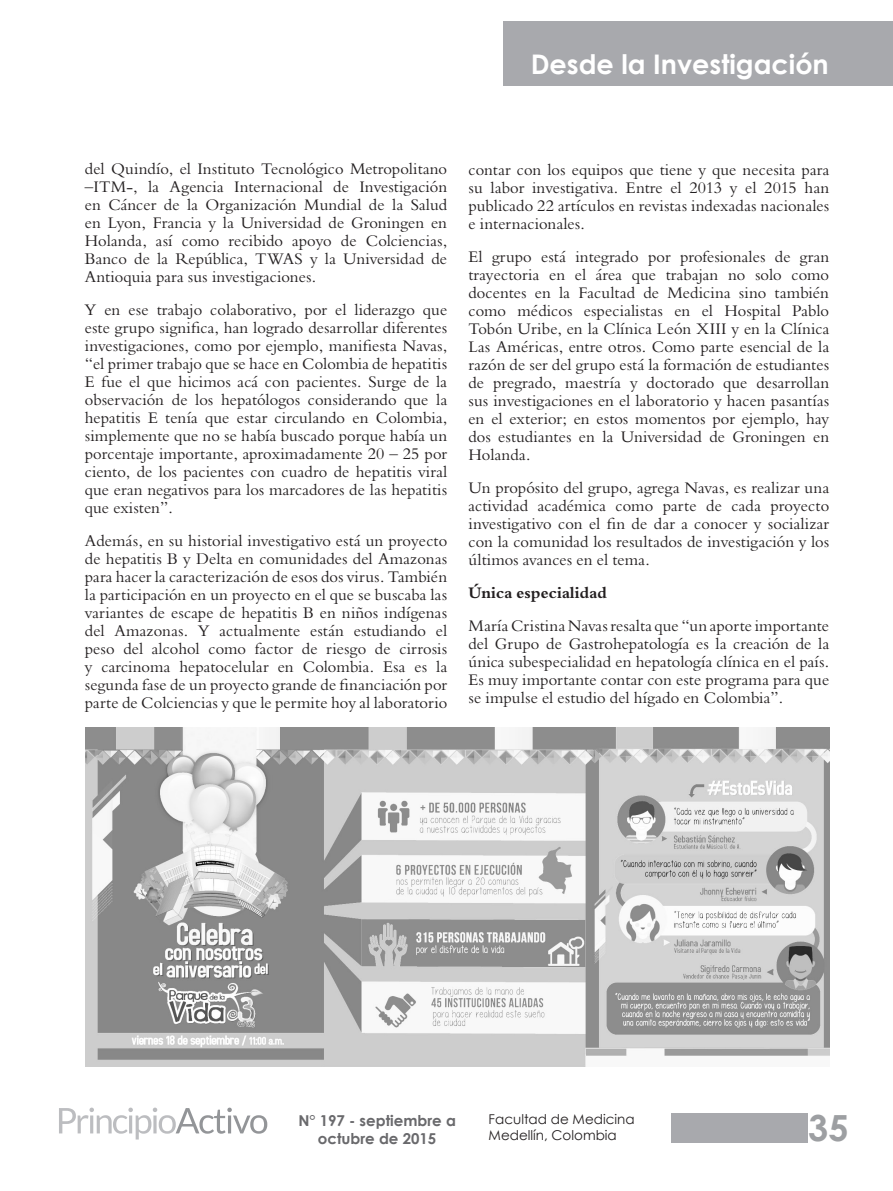
<style>
.page{position:relative;width:893px;height:1191px;background:#fff}
.page>*{position:absolute;margin:0;border:0;box-sizing:border-box;transform-origin:0 0}
.t1{font:700 36px "Century Gothic";color:#9d9fa2}
.t2{font:700 27px "Century Gothic";color:#fff}
.t3{font:15.75px/18px "Bergamo Std";letter-spacing:.01em;color:#231f20;text-align:justify}
.t4{font:700 15.75px "Bergamo Std";letter-spacing:.01em;color:#231f20}
.t5{font:700 15px/18px "Century Gothic";color:#69696c;text-align:center}
.t6{font:13.5px/16.2px "Century Gothic";color:#231f20}
</style>
<div class="page">
<svg style="left:59px;top:1107px;width:208px;height:32px"></svg>
<div style="left:671px;top:1113px;width:137px;height:30px;background:#a8a9ad"></div>
<div style="left:504px;top:21px;width:389px;height:65px;background:#a8a9ad"></div>
<img style="left:85px;top:727px;width:745px;height:339px">
<h2 class="t2" style="left:531px;top:44px;width:300px">Desde la Investigación</h2>
<p class="t3" style="left:85px;top:159px;width:364px">del Quindío, el Instituto Tecnológico Metropolitano –ITM-, la Agencia Internacional de Investigación en Cáncer de la Organización Mundial de la Salud en Lyon, Francia y la Universidad de Groningen en Holanda, así como recibido apoyo de Colciencias, Banco de la República, TWAS y la Universidad de Antioquia para sus investigaciones.</p>
<p class="t3" style="left:85px;top:300px;width:364px">Y en ese trabajo colaborativo, por el liderazgo que este grupo significa, han logrado desarrollar diferentes investigaciones, como por ejemplo, manifiesta Navas, “el primer trabajo que se hace en Colombia de hepatitis E fue el que hicimos acá con pacientes. Surge de la observación de los hepatólogos considerando que la hepatitis E tenía que estar circulando en Colombia, simplemente que no se había buscado porque había un porcentaje importante, aproximadamente 20 – 25 por ciento, de los pacientes con cuadro de hepatitis viral que eran negativos para los marcadores de las hepatitis que existen”.</p>
<p class="t3" style="left:85px;top:531px;width:364px">Además, en su historial investigativo está un proyecto de hepatitis B y Delta en comunidades del Amazonas para hacer la caracterización de esos dos virus. También la participación en un proyecto en el que se buscaba las variantes de escape de hepatitis B en niños indígenas del Amazonas. Y actualmente están estudiando el peso del alcohol como factor de riesgo de cirrosis y carcinoma hepatocelular en Colombia. Esa es la segunda fase de un proyecto grande de financiación por parte de Colciencias y que le permite hoy al laboratorio</p>
<p class="t3" style="left:468px;top:161px;width:362px">contar con los equipos que tiene y que necesita para su labor investigativa. Entre el 2013 y el 2015 han publicado 22 artículos en revistas indexadas nacionales e internacionales.</p>
<p class="t3" style="left:468px;top:248px;width:362px">El grupo está integrado por profesionales de gran trayectoria en el área que trabajan no solo como docentes en la Facultad de Medicina sino también como médicos especialistas en el Hospital Pablo Tobón Uribe, en la Clínica León XIII y en la Clínica Las Américas, entre otros. Como parte esencial de la razón de ser del grupo está la formación de estudiantes de pregrado, maestría y doctorado que desarrollan sus investigaciones en el laboratorio y hacen pasantías en el exterior; en estos momentos por ejemplo, hay dos estudiantes en la Universidad de Groningen en Holanda.</p>
<p class="t3" style="left:468px;top:479px;width:362px">Un propósito del grupo, agrega Navas, es realizar una actividad académica como parte de cada proyecto investigativo con el fin de dar a conocer y socializar con la comunidad los resultados de investigación y los últimos avances en el tema.</p>
<p class="t4" style="left:468px;top:583px;width:140px">Única especialidad</p>
<p class="t3" style="left:468px;top:617px;width:362px">María Cristina Navas resalta que “un aporte importante del Grupo de Gastrohepatología es la creación de la única subespecialidad en hepatología clínica en el país.<br>Es muy importante contar con este programa para que se impulse el estudio del hígado en Colombia”.</p>
<p class="t6" style="left:489px;top:1111px;width:147px">Facultad de Medicina<br>Medellín, Colombia</p>
<p class="t5" style="left:298px;top:1111px;width:159px">N° 197 - septiembre a octubre de 2015</p>
<h1 class="t1" style="left:808px;top:1100px;width:42px">35</h1>
</div>
